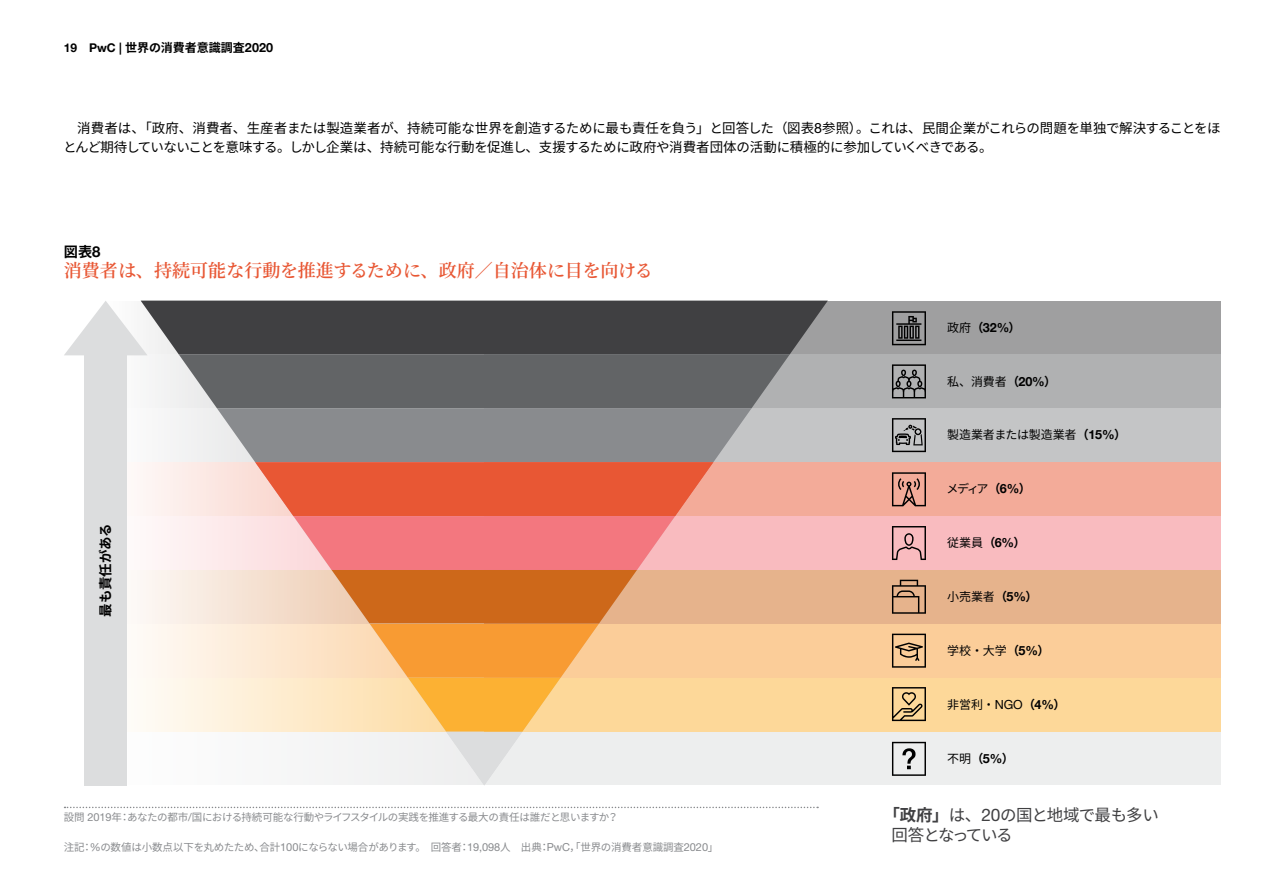
<style>
.page{position:relative;width:1263px;height:893px;background:#fff}
.page>*{position:absolute;margin:0;border:0;box-sizing:border-box;transform-origin:0 0}
.t1{font:600 18px "Noto Serif CJ Kjp";color:#e85734}
.t2{font:16.5px/19.8px "Noto Sans CJ Kjp";letter-spacing:-.05em;color:#404042}
.t3{font:700 14.25px "Noto Sans CJ Kjp";color:#000}
.t4{font:13.5px/18.8px "Noto Sans CJ Kjp";letter-spacing:-.02em;color:#000}
.t5{font:700 13.5px "Noto Sans CJ Kjp";letter-spacing:-.01em;color:#000}
.t6{font:700 12.6px "Helvetica Neue LT Pro";color:#000}
.t7{font:12px "Noto Sans CJ Kjp";letter-spacing:-.01em;color:#000}
.t8{font:700 12px "Noto Sans CJ Kjp";color:#000}
.t9{font:10.5px "Noto Sans CJ Kjp";letter-spacing:-.025em;color:#898b8e}
.s1{font-family:"Helvetica Neue LT Pro"}
.s2{font-family:"Helvetica Neue LT Pro";font-size:12.6px}
.s3{font-family:"Helvetica Neue LT Pro";font-size:14.1px}
.s4{font-family:"Helvetica Neue LT Pro";font-size:15px}
.s5{font-family:"Helvetica Neue LT Pro";font-size:10.95px}
.s6{font-family:"Noto Sans CJ Kjp";font-weight:400;font-size:12px}
.s7{font-family:"Noto Sans CJ Kjp";font-size:12px}
.s8{font-weight:700}
.s9{font-family:"Helvetica Neue LT Pro";font-weight:700;font-size:12.6px}
.s10{font-family:"Helvetica Neue LT Pro";font-size:17.4px}
</style>
<div class="page">
<svg style="left:65px;top:807px;width:753px;height:1px"></svg>
<svg style="left:64px;top:301px;width:764px;height:484px"></svg>
<svg style="left:484px;top:301px;width:736px;height:53px;background:#737375"></svg>
<svg style="left:484px;top:354px;width:736px;height:54px;background:#909193"></svg>
<svg style="left:484px;top:408px;width:736px;height:54px;background:#afb0b2"></svg>
<div style="left:484px;top:731px;width:736px;height:54px;background:#edeeee"></div>
<svg style="left:484px;top:462px;width:736px;height:54px;background:#ef927b"></svg>
<svg style="left:484px;top:570px;width:736px;height:53px;background:#e1a476"></svg>
<svg style="left:484px;top:516px;width:736px;height:54px;background:#f7aaaf"></svg>
<svg style="left:484px;top:624px;width:736px;height:54px;background:#fac68b"></svg>
<svg style="left:484px;top:678px;width:736px;height:53px;background:#fcd490"></svg>
<div style="left:84px;top:345px;width:43px;height:440px;background:#dcddde"></div>
<svg style="left:892px;top:311px;width:34px;height:34px"></svg>
<svg style="left:892px;top:364px;width:34px;height:34px"></svg>
<svg style="left:892px;top:418px;width:34px;height:34px"></svg>
<svg style="left:892px;top:472px;width:34px;height:34px"></svg>
<svg style="left:892px;top:526px;width:34px;height:34px"></svg>
<svg style="left:892px;top:580px;width:34px;height:34px"></svg>
<svg style="left:892px;top:634px;width:34px;height:34px"></svg>
<svg style="left:892px;top:687px;width:34px;height:34px"></svg>
<svg style="left:892px;top:742px;width:34px;height:34px"></svg>
<p class="t8" style="left:64px;top:41px;width:211px"><span class="s1">19 PwC |</span> 世界の消費者意識調査<span class="s2">2020</span></p>
<p class="t4" style="left:63px;top:119px;width:1159px;text-indent:14px">消費者は、「政府、消費者、生産者または製造業者が、持続可能な世界を創造するために最も責任を負う」と回答した（図表<span class="s3">8</span>参照）。これは、民間企業がこれらの問題を単独で解決することをほとんど期待していないことを意味する。しかし企業は、持続可能な行動を促進し、支援するために政府や消費者団体の活動に積極的に参加していくべきである。</p>
<p class="t3" style="left:64px;top:244px;width:38px">図表<span class="s4">8</span></p>
<h1 class="t1" style="left:64px;top:260px;width:591px">消費者は、持続可能な行動を推進するために、政府／自治体に目を向ける</h1>
<p class="t5" style="left:98px;top:617px;width:95px;rotate:-90deg">最も責任がある</p>
<p class="t9" style="left:64px;top:811px;width:556px">設問 <span class="s5">2019</span>年：あなたの都市<span class="s5">/</span>国における持続可能な行動やライフスタイルの実践を推進する最大の責任は誰だと思いますか？</p>
<p class="t9" style="left:64px;top:841px;width:656px">注記：<span class="s5">%</span>の数値は小数点以下を丸めたため、合計<span class="s5">100</span>にならない場合があります。　回答者：<span class="s5">19,098</span>人　出典：<span class="s5">PwC</span>，「世界の消費者意識調査<span class="s5">2020</span>」</p>
<p class="t6" style="left:947px;top:320px;width:75px"><span class="s6">政府</span><span class="s7">（</span>32%<span class="s7">）</span></p>
<p class="t7" style="left:947px;top:374px;width:111px">私、消費者<span class="s8">（</span><span class="s9">20%</span><span class="s8">）</span></p>
<p class="t7" style="left:947px;top:428px;width:180px">製造業者または製造業者<span class="s8">（</span><span class="s9">15%</span><span class="s8">）</span></p>
<p class="t7" style="left:946px;top:482px;width:86px">メディア<span class="s8">（</span><span class="s9">6%</span><span class="s8">）</span></p>
<p class="t7" style="left:947px;top:536px;width:80px">従業員<span class="s8">（</span><span class="s9">6%</span><span class="s8">）</span></p>
<p class="t7" style="left:947px;top:590px;width:92px">小売業者<span class="s8">（</span><span class="s9">5%</span><span class="s8">）</span></p>
<p class="t7" style="left:947px;top:644px;width:104px">学校・大学<span class="s8">（</span><span class="s9">5%</span><span class="s8">）</span></p>
<p class="t7" style="left:947px;top:698px;width:120px">非営利・<span class="s2">NGO</span><span class="s8">（</span><span class="s9">4%</span><span class="s8">）</span></p>
<p class="t7" style="left:947px;top:752px;width:68px">不明<span class="s8">（</span><span class="s9">5%</span><span class="s8">）</span></p>
<p class="t2" style="left:891px;top:805px;width:269px;text-indent:-8px"><span class="s8">「政府」</span>は、<span class="s10">20</span>の国と地域で最も多い回答となっている</p>
</div>
